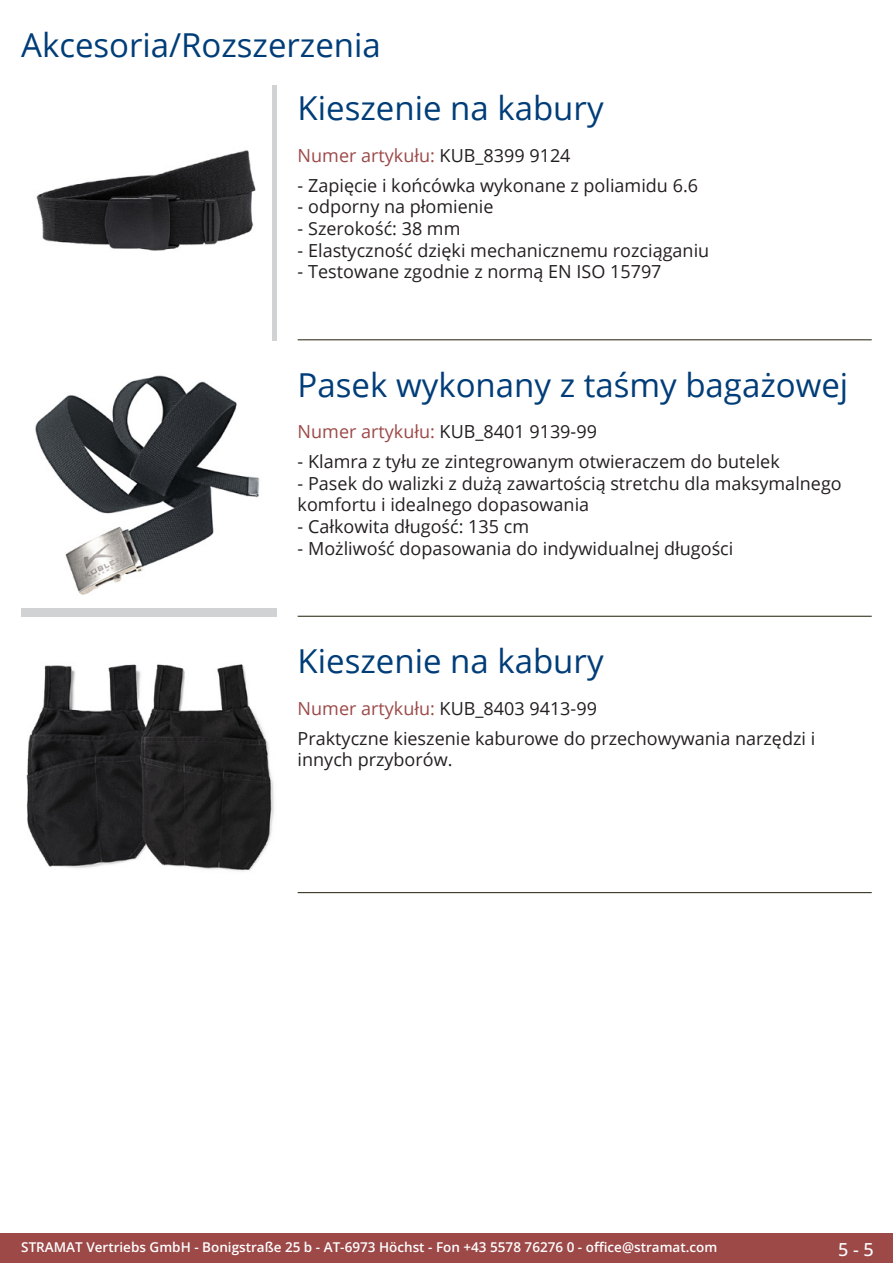
<style>
.page{position:relative;width:893px;height:1263px;background:#fff}
.page>*{position:absolute;margin:0;border:0;box-sizing:border-box;transform-origin:0 0}
.Produkttitel{font:33px "Open Sans";color:#003d78}
.RastTitel{font:33px "Open Sans";color:#003d78}
.Beschreibung_Text{font:18px/21.6px "Open Sans";color:#231f20}
.TechDaten_Überschrif{font:18px "Open Sans";color:#231f20}
.TechDaten_Überschrif-2{font:18px "Open Sans";color:#9c4948}
.t1{font:500 18px "Open Sans";color:#fff}
.t2{font:600 13.5px "Open Sans";color:#fff}
.s1{color:#231f20}
.s2{color:#9c4948}
</style>
<div class="page">
<div style="left:0;top:1233px;width:893px;height:30px;background:#9c4948"></div>
<hr style="left:298px;top:340px;width:574px;height:1px;background:#201d08">
<hr style="left:298px;top:616px;width:574px;height:1px;background:#201d08">
<hr style="left:298px;top:892px;width:574px;height:1px;background:#201d08">
<img style="left:36px;top:150px;width:220px;height:101px">
<div style="left:21px;top:361px;width:255px;height:256px;background:#d1d2d4"></div>
<img style="left:21px;top:361px;width:255px;height:247px">
<img style="left:26px;top:664px;width:248px;height:207px">
<p class="RastTitel" style="left:21px;top:22px;width:361px">Akcesoria/Rozszerzenia</p>
<p class="Produkttitel" style="left:298px;top:86px;width:307px">Kieszenie na kabury</p>
<p class="TechDaten_Überschrif-2" style="left:298px;top:143px;width:274px">Numer artykułu: <span class="s1">KUB_8399 9124</span></p>
<p class="Beschreibung_Text" style="left:298px;top:174px;width:402px">- Zapięcie i końcówka wykonane z poliamidu 6.6</p>
<p class="Beschreibung_Text" style="left:298px;top:196px;width:197px">- odporny na płomienie</p>
<p class="Beschreibung_Text" style="left:298px;top:217px;width:164px">- Szerokość: 38 mm</p>
<p class="Beschreibung_Text" style="left:298px;top:239px;width:413px">- Elastyczność dzięki mechanicznemu rozciąganiu</p>
<p class="Beschreibung_Text" style="left:298px;top:260px;width:365px">- Testowane zgodnie z normą EN ISO 15797</p>
<p class="Produkttitel" style="left:298px;top:362px;width:552px">Pasek wykonany z taśmy bagażowej</p>
<p class="TechDaten_Überschrif" style="left:298px;top:420px;width:301px"><span class="s2">Numer artykułu:</span> KUB_8401 9139-99</p>
<p class="Beschreibung_Text" style="left:298px;top:450px;width:484px">- Klamra z tyłu ze zintegrowanym otwieraczem do butelek</p>
<p class="Beschreibung_Text" style="left:298px;top:472px;width:546px">- Pasek do walizki z dużą zawartością stretchu dla maksymalnego komfortu i idealnego dopasowania</p>
<p class="Beschreibung_Text" style="left:298px;top:515px;width:233px">- Całkowita długość: 135 cm</p>
<p class="Beschreibung_Text" style="left:298px;top:537px;width:437px">- Możliwość dopasowania do indywidualnej długości</p>
<p class="Produkttitel" style="left:298px;top:638px;width:307px">Kieszenie na kabury</p>
<p class="TechDaten_Überschrif" style="left:298px;top:696px;width:301px"><span class="s2">Numer artykułu:</span> KUB_8403 9413-99</p>
<p class="Beschreibung_Text" style="left:298px;top:727px;width:519px">Praktyczne kieszenie kaburowe do przechowywania narzędzi i innych przyborów.</p>
<p class="t2" style="left:21px;top:1238px;width:698px">STRAMAT Vertriebs GmbH - Bonigstraße 25 b - AT-6973 Höchst - Fon +43 5578 76276 0 - office@stramat.com</p>
<p class="t1" style="left:838px;top:1237px;width:37px">5 - 5</p>
</div>
